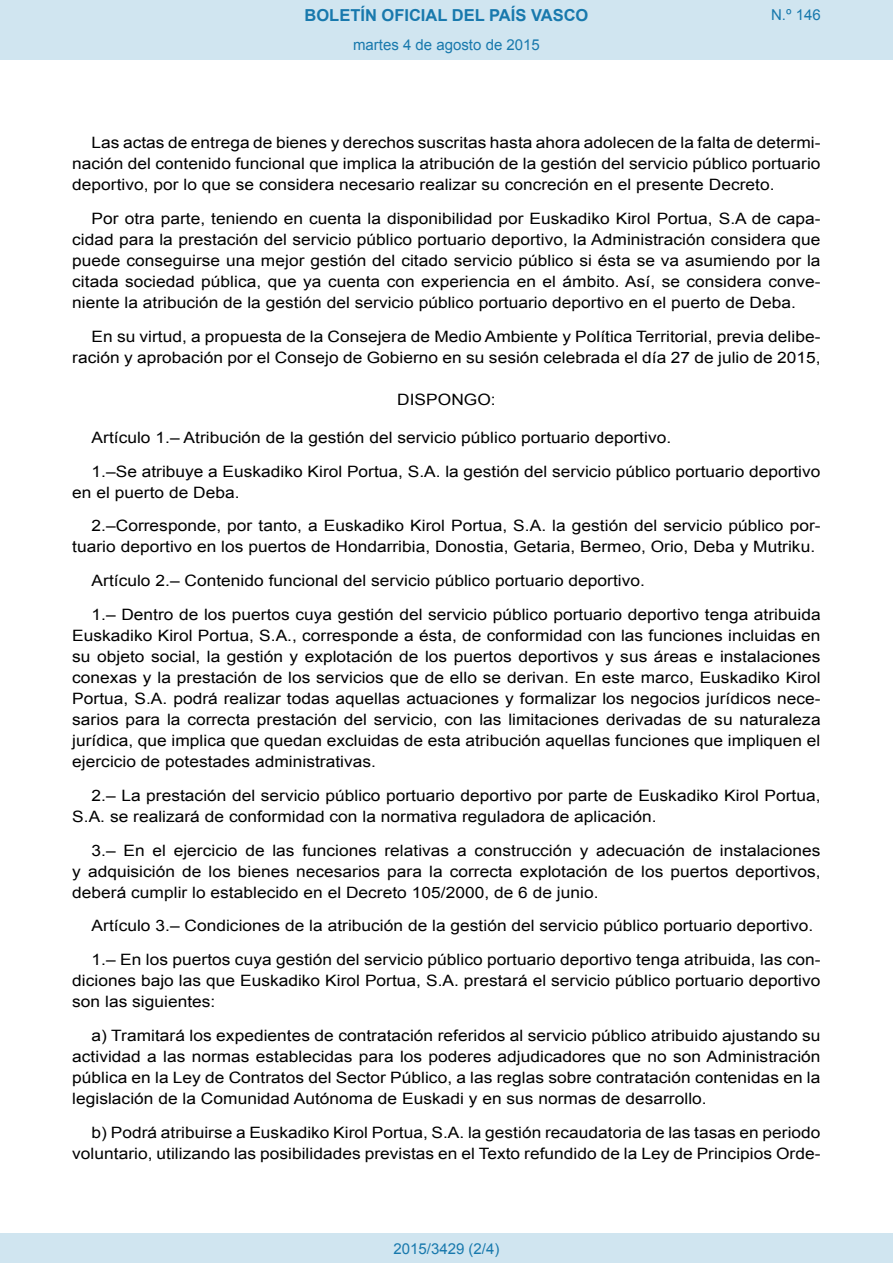
<style>
.page{position:relative;width:893px;height:1263px;background:#fff}
.page>*{position:absolute;margin:0;border:0;box-sizing:border-box;transform-origin:0 0}
.t1{font:700 16.5px "Arial";color:#1879ad}
.BOPVDetalle{font:15.6px/21px "Arial";color:#000;text-align:justify;scale:1.11 1}
.BOPVClave{font:15.6px "Arial";color:#000;scale:1.11 1}
.Paginacion_Centro{font:15px "Arial";color:#1879ad}
</style>
<div class="page">
<div style="left:0;top:0;width:893px;height:60px;background:#d0e5f0"></div>
<div style="left:0;top:1233px;width:893px;height:30px;background:#d0e5f0"></div>
<p class="t1" style="left:305px;top:4px;width:285px">BOLETÍN OFICIAL DEL PAÍS VASCO</p>
<p class="Paginacion_Centro" style="left:353px;top:35px;width:188px">martes 4 de agosto de 2015</p>
<p class="Paginacion_Centro" style="left:771px;top:5px;width:51px">N.º 146</p>
<p class="BOPVDetalle" style="left:72px;top:132px;width:676px;text-indent:19px">Las actas de entrega de bienes y derechos suscritas hasta ahora adolecen de la falta de determi&shy;nación del contenido funcional que implica la atribución de la gestión del servicio público portuario deportivo, por lo que se considera necesario realizar su concreción en el presente Decreto.</p>
<p class="BOPVDetalle" style="left:72px;top:208px;width:676px;text-indent:19px">Por otra parte, teniendo en cuenta la disponibilidad por Euskadiko Kirol Portua, S.A de capa&shy;cidad para la prestación del servicio público portuario deportivo, la Administración considera que puede conseguirse una mejor gestión del citado servicio público si ésta se va asumiendo por la citada sociedad pública, que ya cuenta con experiencia en el ámbito. Así, se considera conve&shy;niente la atribución de la gestión del servicio público portuario deportivo en el puerto de Deba.</p>
<p class="BOPVDetalle" style="left:72px;top:326px;width:676px;text-align:right">En su virtud, a propuesta de la Consejera de Medio Ambiente y Política Territorial, previa delibe&shy;ración y aprobación por el Consejo de Gobierno en su sesión celebrada el día 27 de julio de 2015,</p>
<p class="BOPVClave" style="left:397px;top:389px;width:90px">DISPONGO:</p>
<p class="BOPVDetalle" style="left:92px;top:427px;width:524px">Artículo 1.– Atribución de la gestión del servicio público portuario deportivo.</p>
<p class="BOPVDetalle" style="left:72px;top:461px;width:676px;text-indent:19px">1.–Se atribuye a Euskadiko Kirol Portua, S.A. la gestión del servicio público portuario deportivo en el puerto de Deba.</p>
<p class="BOPVDetalle" style="left:72px;top:516px;width:676px;text-indent:19px">2.–Corresponde, por tanto, a Euskadiko Kirol Portua, S.A. la gestión del servicio público por&shy;tuario deportivo en los puertos de Hondarribia, Donostia, Getaria, Bermeo, Orio, Deba y Mutriku.</p>
<p class="BOPVDetalle" style="left:92px;top:570px;width:500px">Artículo 2.– Contenido funcional del servicio público portuario deportivo.</p>
<p class="BOPVDetalle" style="left:72px;top:604px;width:676px;text-indent:19px">1.– Dentro de los puertos cuya gestión del servicio público portuario deportivo tenga atribuida Euskadiko Kirol Portua, S.A., corresponde a ésta, de conformidad con las funciones incluidas en su objeto social, la gestión y explotación de los puertos deportivos y sus áreas e instalaciones conexas y la prestación de los servicios que de ello se derivan. En este marco, Euskadiko Kirol Portua, S.A. podrá realizar todas aquellas actuaciones y formalizar los negocios jurídicos nece&shy;sarios para la correcta prestación del servicio, con las limitaciones derivadas de su naturaleza jurídica, que implica que quedan excluidas de esta atribución aquellas funciones que impliquen el ejercicio de potestades administrativas.</p>
<p class="BOPVDetalle" style="left:72px;top:785px;width:676px;text-indent:19px">2.– La prestación del servicio público portuario deportivo por parte de Euskadiko Kirol Portua,<br>S.A. se realizará de conformidad con la normativa reguladora de aplicación.</p>
<p class="BOPVDetalle" style="left:72px;top:840px;width:676px;text-indent:19px">3.– En el ejercicio de las funciones relativas a construcción y adecuación de instalaciones y adquisición de los bienes necesarios para la correcta explotación de los puertos deportivos, deberá cumplir lo establecido en el Decreto 105/2000, de 6 de junio.</p>
<p class="BOPVDetalle" style="left:92px;top:915px;width:652px">Artículo 3.– Condiciones de la atribución de la gestión del servicio público portuario deportivo.</p>
<p class="BOPVDetalle" style="left:72px;top:949px;width:676px;text-indent:19px">1.– En los puertos cuya gestión del servicio público portuario deportivo tenga atribuida, las con&shy;diciones bajo las que Euskadiko Kirol Portua, S.A. prestará el servicio público portuario deportivo son las siguientes:</p>
<p class="BOPVDetalle" style="left:72px;top:1025px;width:676px;text-indent:19px">a) Tramitará los expedientes de contratación referidos al servicio público atribuido ajustando su actividad a las normas establecidas para los poderes adjudicadores que no son Administración pública en la Ley de Contratos del Sector Público, a las reglas sobre contratación contenidas en la legislación de la Comunidad Autónoma de Euskadi y en sus normas de desarrollo.</p>
<p class="BOPVDetalle" style="left:72px;top:1122px;width:676px;text-align:right">b) Podrá atribuirse a Euskadiko Kirol Portua, S.A. la gestión recaudatoria de las tasas en periodo voluntario, utilizando las posibilidades previstas en el Texto refundido de la Ley de Principios Orde-</p>
<p class="Paginacion_Centro" style="left:393px;top:1238px;width:107px">2015/3429 (2/4)</p>
</div>
